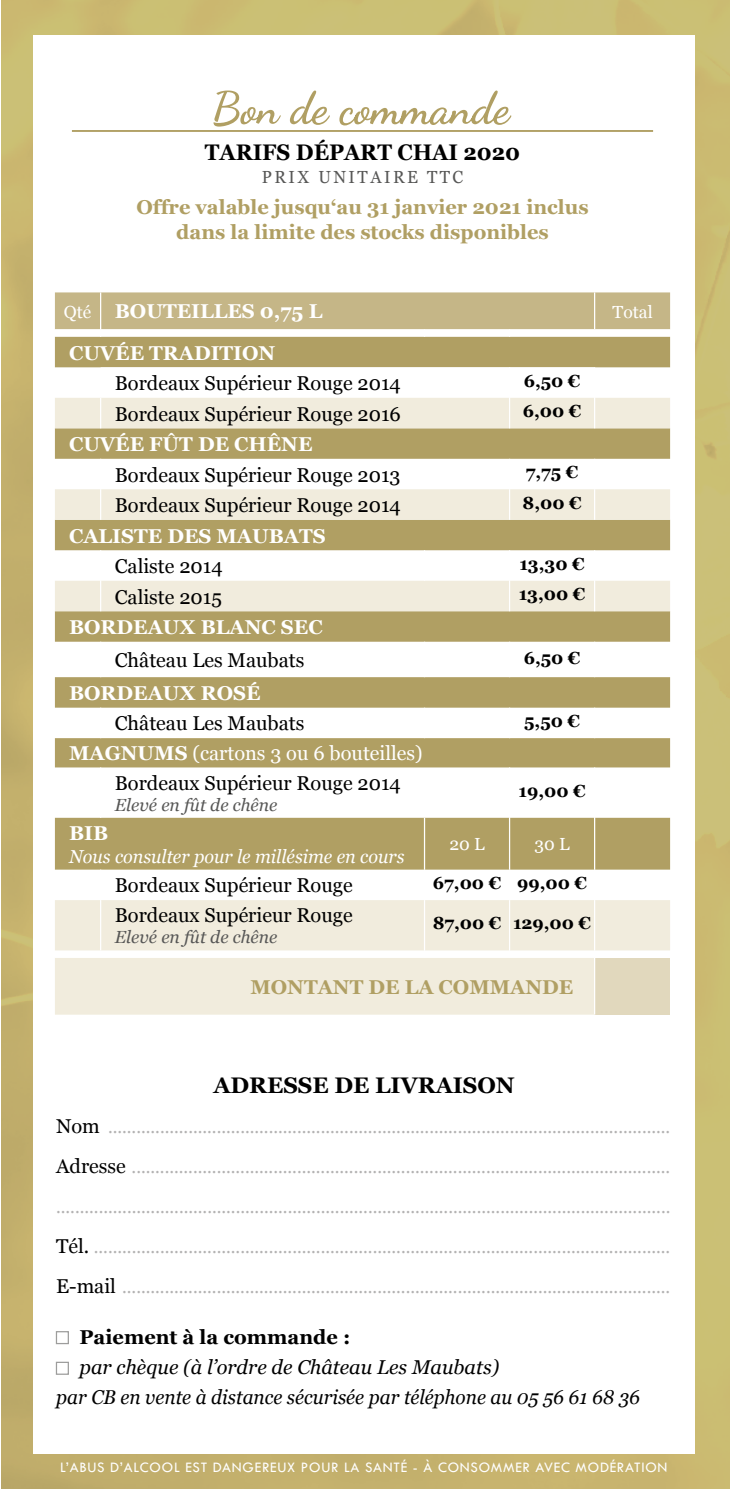
<style>
.page{position:relative;width:730px;height:1489px;background:#fff}
.page>*{position:absolute;margin:0;border:0;box-sizing:border-box;transform-origin:0 0}
.t1{font:700 22.5px "Georgia";color:#000;scale:.95 1}
.t2{font:700 22.5px "Georgia";color:#000}
.t3{font:20px/29.2px "Georgia";color:#000}
.t4{font:700 20px "Georgia";color:#fff}
.t5{font:italic 20px/30px "Georgia";color:#000}
.t6{font:700 20px/24px "Georgia";color:#b09f63;text-align:center}
.t7{font:700 20px "Georgia";color:#000}
.t8{font:italic 18.75px "Georgia";color:#fff;scale:.96 1}
.t9{font:17.5px "Georgia";color:#b3b2b2}
.t10{font:700 17.5px "Georgia";color:#000}
.t11{font:italic 17.5px "Georgia";color:#575756}
.t12{font:17.5px "Georgia";letter-spacing:.15em;color:#575756;scale:.95 1}
.t13{font:17.5px "Georgia";color:#fff}
.t14{font:15px "Tw Cen";letter-spacing:.05em;color:#fff}
.s1{font-weight:400;font-size:17.5px}
.s2{font-weight:700;color:#fff}
.s3{color:#fff}
.s4{font-size:20px;color:#000}
</style>
<div class="page">
<img style="left:1px;top:0;width:729px;height:1488px">
<div style="left:33px;top:35px;width:661px;height:1418px;background:#fff"></div>
<div style="left:56px;top:1330px;width:13px;height:13px;border:1px solid #9d9d9c"></div>
<div style="left:56px;top:1361px;width:13px;height:13px;border:1px solid #9d9d9c"></div>
<hr style="left:72px;top:130px;width:581px;height:2px;background:#b09f63">
<svg style="left:214px;top:90px;width:297px;height:37px"></svg>
<div style="left:55px;top:337px;width:615px;height:31px;background:#b09f63"></div>
<svg style="left:101px;top:367px;width:493px;height:1px"></svg>
<svg style="left:55px;top:398px;width:615px;height:616px"></svg>
<div style="left:595px;top:957px;width:75px;height:57px;background:#e1d8bd"></div>
<hr style="left:509px;top:398px;width:1px;height:30px;background:#fff">
<hr style="left:594px;top:398px;width:1px;height:30px;background:#fff">
<hr style="left:509px;top:459px;width:1px;height:30px;background:#fff">
<hr style="left:594px;top:459px;width:1px;height:30px;background:#fff">
<hr style="left:509px;top:489px;width:1px;height:30px;background:#fff">
<hr style="left:594px;top:489px;width:1px;height:30px;background:#fff">
<hr style="left:509px;top:550px;width:1px;height:30px;background:#fff">
<hr style="left:594px;top:550px;width:1px;height:30px;background:#fff">
<hr style="left:509px;top:580px;width:1px;height:31px;background:#fff">
<hr style="left:594px;top:580px;width:1px;height:31px;background:#fff">
<hr style="left:509px;top:641px;width:1px;height:36px;background:#fff">
<hr style="left:594px;top:641px;width:1px;height:36px;background:#fff">
<hr style="left:509px;top:707px;width:1px;height:31px;background:#fff">
<hr style="left:594px;top:707px;width:1px;height:31px;background:#fff">
<hr style="left:509px;top:767px;width:1px;height:50px;background:#fff">
<hr style="left:594px;top:767px;width:1px;height:50px;background:#fff">
<hr style="left:509px;top:817px;width:1px;height:52px;background:#fff">
<hr style="left:594px;top:817px;width:1px;height:52px;background:#fff">
<hr style="left:509px;top:869px;width:1px;height:31px;background:#fff">
<hr style="left:594px;top:869px;width:1px;height:31px;background:#fff">
<hr style="left:509px;top:900px;width:1px;height:50px;background:#fff">
<hr style="left:594px;top:900px;width:1px;height:50px;background:#fff">
<hr style="left:509px;top:367px;width:1px;height:31px;background:#fff">
<hr style="left:594px;top:367px;width:1px;height:31px;background:#fff">
<hr style="left:424px;top:550px;width:1px;height:30px;background:#fff">
<hr style="left:424px;top:641px;width:1px;height:36px;background:#fff">
<hr style="left:424px;top:707px;width:1px;height:31px;background:#fff">
<hr style="left:424px;top:817px;width:1px;height:52px;background:#fff">
<hr style="left:424px;top:869px;width:1px;height:31px;background:#fff">
<hr style="left:424px;top:900px;width:1px;height:50px;background:#fff">
<svg style="left:55px;top:292px;width:615px;height:45px"></svg>
<hr style="left:100px;top:398px;width:1px;height:30px;background:#fff">
<hr style="left:100px;top:459px;width:1px;height:30px;background:#fff">
<hr style="left:100px;top:489px;width:1px;height:30px;background:#fff">
<hr style="left:100px;top:550px;width:1px;height:30px;background:#fff">
<hr style="left:100px;top:580px;width:1px;height:31px;background:#fff">
<hr style="left:100px;top:641px;width:1px;height:36px;background:#fff">
<hr style="left:100px;top:707px;width:1px;height:31px;background:#fff">
<hr style="left:100px;top:767px;width:1px;height:50px;background:#fff">
<hr style="left:100px;top:869px;width:1px;height:31px;background:#fff">
<hr style="left:100px;top:900px;width:1px;height:50px;background:#fff">
<hr style="left:594px;top:957px;width:1px;height:57px;background:#fff">
<p class="t1" style="left:205px;top:140px;width:333px">TARIFS DÉPART CHAI 2020</p>
<p class="t12" style="left:262px;top:167px;width:214px">PRIX UNITAIRE TTC</p>
<p class="t6" style="left:137px;top:196px;width:454px">Offre valable jusqu‘au 31 janvier 2021 inclus dans la limite des stocks disponibles</p>
<p class="t4" style="left:64px;top:300px;width:260px"><span class="s1">Qté</span> BOUTEILLES 0,75 L</p>
<p class="t13" style="left:613px;top:301px;width:42px">Total</p>
<p class="t4" style="left:69px;top:341px;width:208px">CUVÉE TRADITION</p>
<p class="t3" style="left:115px;top:369px;width:288px">Bordeaux Supérieur Rouge 2014</p>
<p class="t10" style="left:524px;top:371px;width:58px">6,50 €</p>
<p class="t3" style="left:115px;top:400px;width:288px">Bordeaux Supérieur Rouge 2016</p>
<p class="t10" style="left:523px;top:401px;width:60px">6,00 €</p>
<p class="t4" style="left:69px;top:433px;width:245px">CUVÉE FÛT DE CHÊNE</p>
<p class="t3" style="left:115px;top:461px;width:287px">Bordeaux Supérieur Rouge 2013</p>
<p class="t10" style="left:526px;top:462px;width:54px">7,75 €</p>
<p class="t3" style="left:115px;top:491px;width:288px">Bordeaux Supérieur Rouge 2014</p>
<p class="t10" style="left:523px;top:492px;width:61px">8,00 €</p>
<p class="t4" style="left:69px;top:524px;width:258px">CALISTE DES MAUBATS</p>
<p class="t3" style="left:115px;top:552px;width:109px">Caliste 2014</p>
<p class="t10" style="left:519px;top:553px;width:67px">13,30 €</p>
<p class="t3" style="left:115px;top:583px;width:109px">Caliste 2015</p>
<p class="t10" style="left:519px;top:584px;width:68px">13,00 €</p>
<p class="t4" style="left:69px;top:615px;width:255px">BORDEAUX BLANC SEC</p>
<p class="t3" style="left:115px;top:646px;width:191px">Château Les Maubats</p>
<p class="t10" style="left:524px;top:647px;width:58px">6,50 €</p>
<p class="t4" style="left:69px;top:681px;width:193px">BORDEAUX ROSÉ</p>
<p class="t3" style="left:115px;top:709px;width:191px">Château Les Maubats</p>
<p class="t10" style="left:524px;top:711px;width:57px">5,50 €</p>
<p class="t3" style="left:115px;top:739px;width:309px;text-indent:-46px"><span class="s2">MAGNUMS</span> <span class="s3">(cartons 3 ou 6 bouteilles)<br></span>Bordeaux Supérieur Rouge 2014</p>
<p class="t11" style="left:115px;top:794px;width:164px">Elevé en fût de chêne</p>
<p class="t10" style="left:518px;top:780px;width:69px">19,00 €</p>
<p class="t4" style="left:69px;top:821px;width:41px">BIB</p>
<p class="t8" style="left:69px;top:845px;width:351px">Nous consulter pour le millésime en cours</p>
<p class="t13" style="left:449px;top:834px;width:37px">20 L</p>
<p class="t13" style="left:534px;top:834px;width:37px">30 L</p>
<p class="t3" style="left:115px;top:871px;width:239px">Bordeaux Supérieur Rouge</p>
<p class="t10" style="left:433px;top:873px;width:156px">67,00 € 99,00 €</p>
<p class="t3" style="left:115px;top:901px;width:239px">Bordeaux Supérieur Rouge</p>
<p class="t11" style="left:115px;top:927px;width:164px">Elevé en fût de chêne</p>
<p class="t10" style="left:433px;top:913px;width:160px">87,00 € 129,00 €</p>
<p class="t6" style="left:250px;top:975px;width:324px">MONTANT DE LA COMMANDE</p>
<p class="t2" style="left:213px;top:1072px;width:303px">ADRESSE DE LIVRAISON</p>
<p class="t9" style="left:56px;top:1117px;width:616px"><span class="s4">Nom</span> .......................................................................................................................</p>
<p class="t9" style="left:56px;top:1157px;width:616px"><span class="s4">Adresse</span> ..................................................................................................................</p>
<p class="t9" style="left:56px;top:1197px;width:616px">..................................................................................................................................</p>
<p class="t9" style="left:56px;top:1237px;width:616px"><span class="s4">Tél.</span> ..........................................................................................................................</p>
<p class="t9" style="left:56px;top:1277px;width:616px"><span class="s4">E-mail</span> ....................................................................................................................</p>
<p class="t7" style="left:80px;top:1325px;width:272px">Paiement à la commande :</p>
<p class="t5" style="left:56px;top:1352px;width:585px;text-indent:23px">par chèque (à l’ordre de Château Les Maubats)<br>par CB en vente à distance sécurisée par téléphone au 05 56 61 68 36</p>
<p class="t14" style="left:60px;top:1457px;width:609px">L’ABUS D’ALCOOL EST DANGEREUX POUR LA SANTÉ - À CONSOMMER AVEC MODÉRATION</p>
</div>
